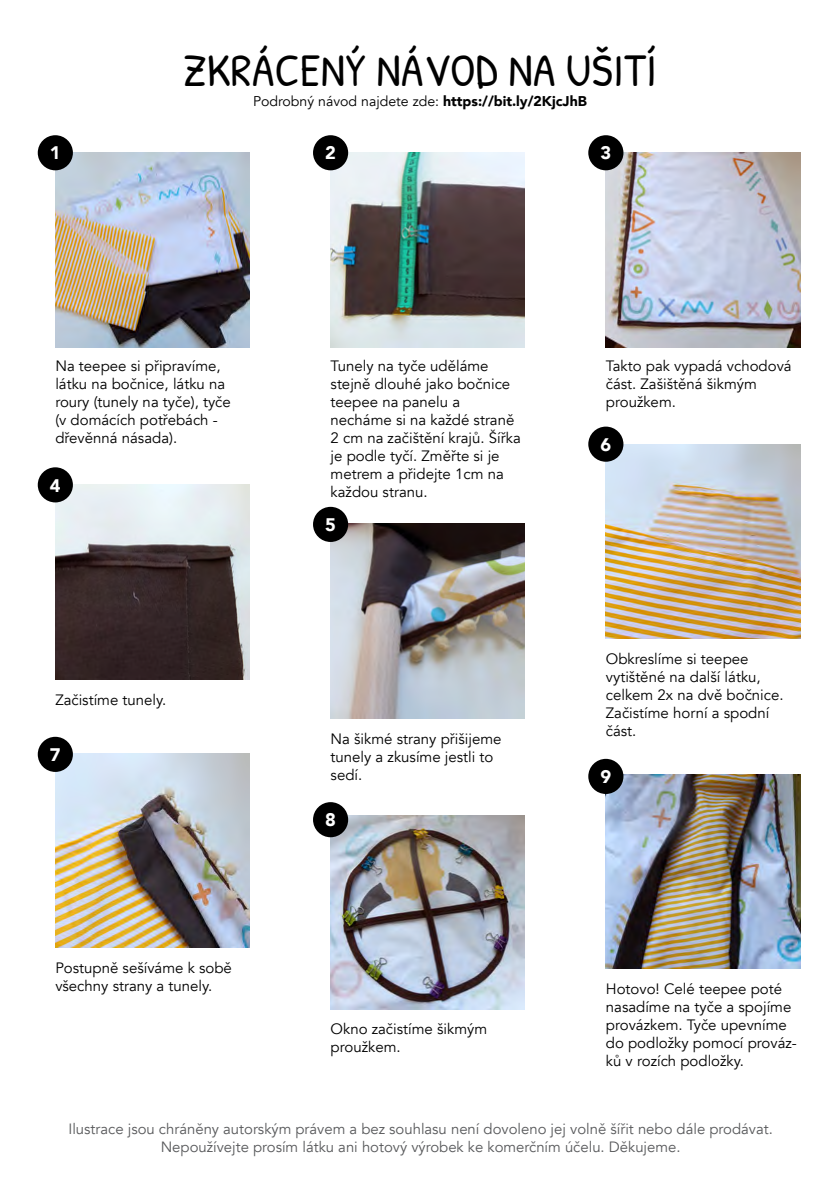
<style>
.page{position:relative;width:840px;height:1191px;background:#fff}
.page>*{position:absolute;margin:0;border:0;box-sizing:border-box;transform-origin:0 0}
.t1{font:45.6px "Patrick Hand SC";letter-spacing:.01em;color:#000}
.t2{font:900 18.2px "Avenir";color:#fff}
.t3{font:15px/18px "Avenir";color:#000}
.t4{font:14.8px/17.8px "Avenir";color:#58595b;text-align:center}
.t5{font:14.2px "Avenir";color:#000}
.s1{font-weight:900}
</style>
<div class="page">
<img style="left:55px;top:153px;width:194px;height:194px">
<img style="left:55px;top:485px;width:194px;height:194px">
<img style="left:55px;top:753px;width:194px;height:194px">
<img style="left:330px;top:153px;width:194px;height:194px">
<img style="left:330px;top:524px;width:194px;height:194px">
<img style="left:330px;top:815px;width:194px;height:194px">
<img style="left:605px;top:153px;width:194px;height:194px">
<img style="left:605px;top:444px;width:194px;height:194px">
<img style="left:605px;top:774px;width:194px;height:195px">
<div style="left:38px;top:135px;width:35px;height:35px;background:#000;border-radius:50%"></div>
<div style="left:38px;top:467px;width:35px;height:35px;background:#000;border-radius:50%"></div>
<div style="left:38px;top:737px;width:35px;height:35px;background:#000;border-radius:50%"></div>
<div style="left:313px;top:135px;width:35px;height:35px;background:#000;border-radius:50%"></div>
<div style="left:313px;top:507px;width:35px;height:35px;background:#000;border-radius:50%"></div>
<div style="left:313px;top:802px;width:35px;height:35px;background:#000;border-radius:50%"></div>
<div style="left:588px;top:135px;width:35px;height:35px;background:#000;border-radius:50%"></div>
<div style="left:588px;top:426px;width:35px;height:36px;background:#000;border-radius:50%"></div>
<div style="left:588px;top:759px;width:35px;height:35px;background:#000;border-radius:50%"></div>
<p class="t2" style="left:50px;top:137px;width:12px">1</p>
<h1 class="t1" style="left:183px;top:39px;width:475px">ZKRÁCENÝ NÁVOD NA UŠITÍ</h1>
<p class="t5" style="left:253px;top:93px;width:335px">Podrobný návod najdete zde: <span class="s1">https://bit.ly/2KjcJhB</span></p>
<p class="t2" style="left:325px;top:137px;width:12px">2</p>
<p class="t2" style="left:600px;top:137px;width:12px">3</p>
<p class="t3" style="left:55px;top:357px;width:177px">Na teepee si připravíme, látku na bočnice, látku na roury (tunely na tyče), tyče (v domácích potřebách - dřevěnná násada).</p>
<p class="t3" style="left:330px;top:357px;width:192px">Tunely na tyče uděláme stejně dlouhé jako bočnice teepee na panelu a necháme si na každé straně<br>2 cm na začištění krajů. Šířka je podle tyčí. Změřte si je metrem a přidejte 1cm na každou stranu.</p>
<p class="t3" style="left:605px;top:357px;width:187px">Takto pak vypadá vchodová část. Zašištěná šikmým proužkem.</p>
<p class="t2" style="left:600px;top:429px;width:12px">6</p>
<p class="t2" style="left:50px;top:469px;width:12px">4</p>
<p class="t3" style="left:55px;top:690px;width:112px">Začistíme tunely.</p>
<p class="t2" style="left:50px;top:739px;width:12px">7</p>
<p class="t3" style="left:55px;top:959px;width:178px">Postupně sešíváme k sobě všechny strany a tunely.</p>
<p class="t2" style="left:325px;top:509px;width:12px">5</p>
<p class="t3" style="left:330px;top:729px;width:172px">Na šikmé strany přišijeme tunely a zkusíme jestli to sedí.</p>
<p class="t2" style="left:325px;top:804px;width:12px">8</p>
<p class="t3" style="left:330px;top:1020px;width:158px">Okno začistíme šikmým proužkem.</p>
<p class="t3" style="left:605px;top:650px;width:179px">Obkreslíme si teepee vytištěné na další látku, celkem 2x na dvě bočnice.<br>Začistíme horní a spodní část.</p>
<p class="t2" style="left:600px;top:761px;width:12px">9</p>
<p class="t3" style="left:605px;top:980px;width:192px">Hotovo! Celé teepee poté nasadíme na tyče a spojíme provázkem. Tyče upevníme do podložky pomocí prováz&shy;ků v rozích podložky.</p>
<p class="t4" style="left:68px;top:1120px;width:705px">Ilustrace jsou chráněny autorským právem a bez souhlasu není dovoleno jej volně šířit nebo dále prodávat.<br>Nepoužívejte prosím látku ani hotový výrobek ke komerčním účelu. Děkujeme.</p>
</div>
